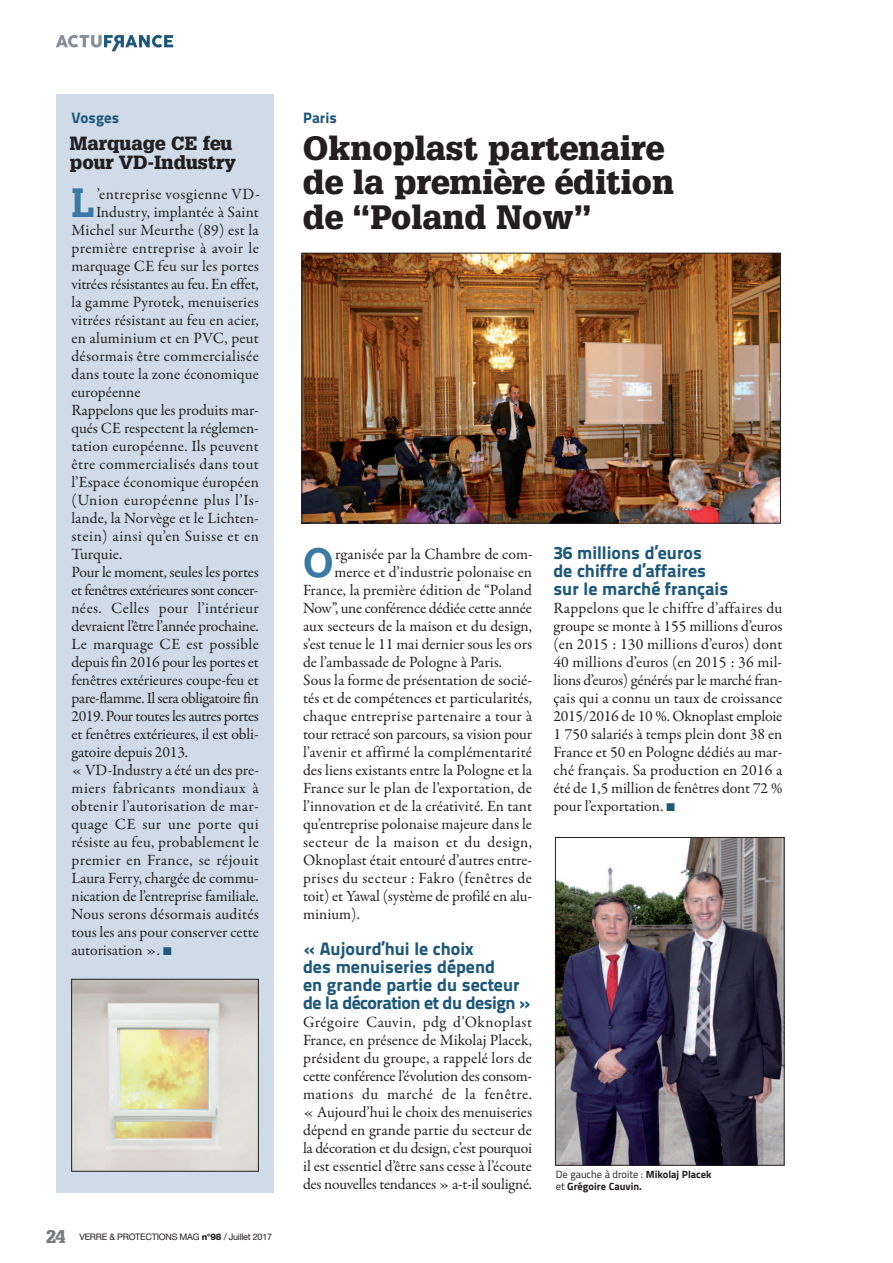
<style>
.page{position:relative;width:893px;height:1263px;background:#fff}
.page>*{position:absolute;margin:0;border:0;box-sizing:border-box;transform-origin:0 0}
.t1{font:700 40.5px "Calvert MT Std";color:#3a79a4}
.t2{font:900 33px/34.5px "Glypha LT Std";color:#231f20}
.t3{font:900 18.6px/19.5px "Glypha LT Std";color:#231f20}
.t4{font:18px/18px "Titillium Text 25 L 999 wt";color:#1d587a}
.t5{font:15.75px/18px "Garamond Premr Pro";letter-spacing:.005em;color:#231f20;text-align:justify}
.t6{font:15.75px "Garamond Premr Pro";letter-spacing:.03em;color:#231f20}
.t7{font:15.75px "Garamond Premr Pro";letter-spacing:-.015em;color:#231f20}
.t8{font:15.75px "Garamond Premr Pro";letter-spacing:.025em;color:#231f20}
.t9{font:15.75px "Garamond Premr Pro";letter-spacing:-.03em;color:#231f20}
.t10{font:15.75px "Garamond Premr Pro";letter-spacing:-.02em;color:#231f20}
.t11{font:15.75px "Garamond Premr Pro";letter-spacing:-.025em;color:#231f20}
.t12{font:15.75px "Garamond Premr Pro";letter-spacing:.035em;color:#231f20}
.t13{font:15px "Titillium Text 25 L 999 wt";color:#1d587a}
.t14{font:700 10.5px/12px "Titillium";color:#231f20}
.t15{font:9px "Helvetica Neue LT Std";letter-spacing:-.025em;color:#231f20}
.s1{color:#1d587a}
.s2{font-family:"Glypha LT Std";font-weight:900;font-size:18px;color:#787a7d}
.s3{font-weight:800}
.s4{font-weight:400}
</style>
<div class="page">
<div style="left:56px;top:95px;width:218px;height:1098px;background:#cfdbe8"></div>
<svg style="left:56px;top:35px;width:117px;height:16px"></svg>
<img style="left:304px;top:255px;width:475px;height:267px">
<div style="left:302px;top:253px;width:479px;height:271px;border:1px solid #231f20"></div>
<img style="left:557px;top:839px;width:225px;height:325px">
<div style="left:555px;top:837px;width:229px;height:329px;border:1px solid #231f20"></div>
<img style="left:73px;top:981px;width:184px;height:189px">
<div style="left:71px;top:979px;width:188px;height:193px;border:1px solid #231f20"></div>
<p class="t13" style="left:71px;top:113px;width:49px">Vosges</p>
<p class="t3" style="left:70px;top:134px;width:167px">Marquage CE feu pour VD-Industry</p>
<h1 class="t1" style="left:71px;top:188px;width:25px">L</h1>
<p class="t8" style="left:97px;top:188px;width:164px">’entreprise vosgienne VD-</p>
<p class="t5" style="left:96px;top:205px;width:164px">Industry, implantée à Saint</p>
<p class="t5" style="left:71px;top:223px;width:189px">Michel sur Meurthe (89) est la</p>
<p class="t5" style="left:71px;top:241px;width:189px">première entreprise à avoir le</p>
<p class="t5" style="left:71px;top:259px;width:189px">marquage CE feu sur les portes</p>
<p class="t7" style="left:71px;top:278px;width:189px">vitrées résistantes au feu. En effet,</p>
<p class="t5" style="left:71px;top:295px;width:189px">la gamme Pyrotek, menuiseries</p>
<p class="t5" style="left:71px;top:313px;width:189px">vitrées résistant au feu en acier,</p>
<p class="t5" style="left:71px;top:331px;width:189px">en aluminium et en PVC, peut</p>
<p class="t5" style="left:71px;top:349px;width:189px">désormais être commercialisée</p>
<p class="t5" style="left:71px;top:367px;width:189px">dans toute la zone économique</p>
<p class="t5" style="left:71px;top:385px;width:71px">européenne</p>
<p class="t5" style="left:71px;top:403px;width:189px">Rappelons que les produits mar-</p>
<p class="t5" style="left:71px;top:421px;width:189px">qués CE respectent la réglemen-</p>
<p class="t5" style="left:71px;top:439px;width:189px">tation européenne. Ils peuvent</p>
<p class="t6" style="left:71px;top:458px;width:189px">être commercialisés dans tout</p>
<p class="t5" style="left:71px;top:475px;width:189px">l’Espace économique éuropéen</p>
<p class="t6" style="left:71px;top:494px;width:189px">(Union européenne plus l’Is-</p>
<p class="t5" style="left:71px;top:511px;width:189px">lande, la Norvège et le Lichten-</p>
<p class="t6" style="left:71px;top:530px;width:189px">stein) ainsi qu’en Suisse et en</p>
<p class="t5" style="left:71px;top:547px;width:52px">Turquie.</p>
<p class="t5" style="left:71px;top:565px;width:189px">Pour le moment, seules les portes</p>
<p class="t9" style="left:71px;top:584px;width:189px">et fenêtres extérieures sont concer-</p>
<p class="t5" style="left:71px;top:601px;width:189px">nées. Celles pour l’intérieur</p>
<p class="t7" style="left:71px;top:620px;width:189px">devraient l’être l’année prochaine.</p>
<p class="t5" style="left:71px;top:637px;width:189px">Le marquage CE est possible</p>
<p class="t7" style="left:71px;top:656px;width:189px">depuis fin 2016 pour les portes et</p>
<p class="t5" style="left:71px;top:673px;width:189px">fenêtres extérieures coupe-feu et</p>
<p class="t9" style="left:71px;top:692px;width:189px">pare-flamme. Il sera obligatoire fin</p>
<p class="t11" style="left:71px;top:710px;width:189px">2019. Pour toutes les autres portes</p>
<p class="t5" style="left:71px;top:727px;width:189px">et fenêtres extérieures, il est obli-</p>
<p class="t5" style="left:71px;top:745px;width:118px">gatoire depuis 2013.</p>
<p class="t5" style="left:71px;top:763px;width:189px">« VD-Industry a été un des pre-</p>
<p class="t6" style="left:71px;top:782px;width:189px">miers fabricants mondiaux à</p>
<p class="t8" style="left:71px;top:800px;width:189px">obtenir l’autorisation de mar-</p>
<p class="t8" style="left:71px;top:818px;width:189px">quage CE sur une porte qui</p>
<p class="t5" style="left:71px;top:835px;width:189px">résiste au feu, probablement le</p>
<p class="t6" style="left:71px;top:854px;width:189px">premier en France, se réjouit</p>
<p class="t5" style="left:71px;top:871px;width:189px">Laura Ferry, chargée de commu-</p>
<p class="t5" style="left:71px;top:889px;width:189px">nication de l’entreprise familiale.</p>
<p class="t5" style="left:71px;top:907px;width:189px">Nous serons désormais audités</p>
<p class="t5" style="left:71px;top:925px;width:189px">tous les ans pour conserver cette</p>
<p class="t5" style="left:71px;top:943px;width:102px">autorisation ». <span class="s1">■</span></p>
<p class="t15" style="left:46px;top:1233px;width:228px"><span class="s2">24</span> VERRE &amp; PROTECTIONS MAG <span class="s3">n°98</span> / Juillet 2017</p>
<p class="t13" style="left:303px;top:113px;width:35px">Paris</p>
<h2 class="t2" style="left:303px;top:133px;width:373px">Oknoplast partenaire de la première édition de “Poland Now”</h2>
<h1 class="t1" style="left:303px;top:548px;width:32px">O</h1>
<p class="t5" style="left:335px;top:547px;width:199px">rganisée par la Chambre de com-</p>
<p class="t5" style="left:334px;top:565px;width:199px">merce et d’industrie polonaise en</p>
<p class="t5" style="left:303px;top:583px;width:231px">France, la première édition de “Poland</p>
<p class="t10" style="left:303px;top:602px;width:231px">Now”, une conférence dédiée cette année</p>
<p class="t5" style="left:303px;top:619px;width:231px">aux secteurs de la maison et du design,</p>
<p class="t5" style="left:303px;top:637px;width:231px">s’est tenue le 11 mai dernier sous les ors</p>
<p class="t5" style="left:303px;top:655px;width:201px">de l’ambassade de Pologne à Paris.</p>
<p class="t5" style="left:303px;top:673px;width:231px">Sous la forme de présentation de socié-</p>
<p class="t5" style="left:303px;top:691px;width:231px">tés et de compétences et particularités,</p>
<p class="t5" style="left:303px;top:709px;width:231px">chaque entreprise partenaire a tour à</p>
<p class="t5" style="left:303px;top:727px;width:231px">tour retracé son parcours, sa vision pour</p>
<p class="t5" style="left:303px;top:745px;width:231px">l’avenir et affirmé la complémentarité</p>
<p class="t5" style="left:303px;top:763px;width:231px">des liens existants entre la Pologne et la</p>
<p class="t5" style="left:303px;top:781px;width:231px">France sur le plan de l’exportation, de</p>
<p class="t5" style="left:303px;top:799px;width:231px">l’innovation et de la créativité. En tant</p>
<p class="t5" style="left:303px;top:817px;width:231px">qu’entreprise polonaise majeure dans le</p>
<p class="t12" style="left:303px;top:836px;width:231px">secteur de la maison et du design,</p>
<p class="t5" style="left:303px;top:853px;width:231px">Oknoplast était entouré d’autres entre-</p>
<p class="t6" style="left:303px;top:872px;width:231px">prises du secteur : Fakro (fenêtres de</p>
<p class="t5" style="left:303px;top:889px;width:230px">toit) et Yawal (système de profilé en alu-</p>
<p class="t5" style="left:303px;top:907px;width:58px">minium).</p>
<p class="t4" style="left:303px;top:942px;width:230px">« Aujourd’hui le choix<br>des menuiseries dépend<br>en grande partie du secteur de la décoration et du design »</p>
<p class="t5" style="left:303px;top:1015px;width:231px">Grégoire Cauvin, pdg d’Oknoplast France, en présence de Mikolaj Placek, président du groupe, a rappelé lors de cette conférence l’évolution des consom&shy;mations du marché de la fenêtre. « Aujourd’hui le choix des menuiseries dépend en grande partie du secteur de la décoration et du design, c’est pourquoi il est essentiel d’être sans cesse à l’écoute des nouvelles tendances » a-t-il souligné.</p>
<p class="t4" style="left:553px;top:546px;width:176px">36 millions d’euros<br>de chiffre d’affaires sur le marché français</p>
<p class="t5" style="left:553px;top:601px;width:231px">Rappelons que le chiffre d’affaires du groupe se monte à 155 millions d’euros (en 2015 : 130 millions d’euros) dont 40 millions d’euros (en 2015 : 36 mil&shy;lions d’euros) générés par le marché fran&shy;çais qui a connu un taux de croissance 2015/2016 de 10 %. Oknoplast emploie 1 750 salariés à temps plein dont 38 en France et 50 en Pologne dédiés au mar&shy;ché français. Sa production en 2016 a été de 1,5 million de fenêtres dont 72 % pour l’exportation. <span class="s1">■</span></p>
<p class="t14" style="left:556px;top:1169px;width:157px"><span class="s4">De gauche à droite :</span> mikolaj Placek <span class="s4">et</span> grégoire cauvin.</p>
</div>
